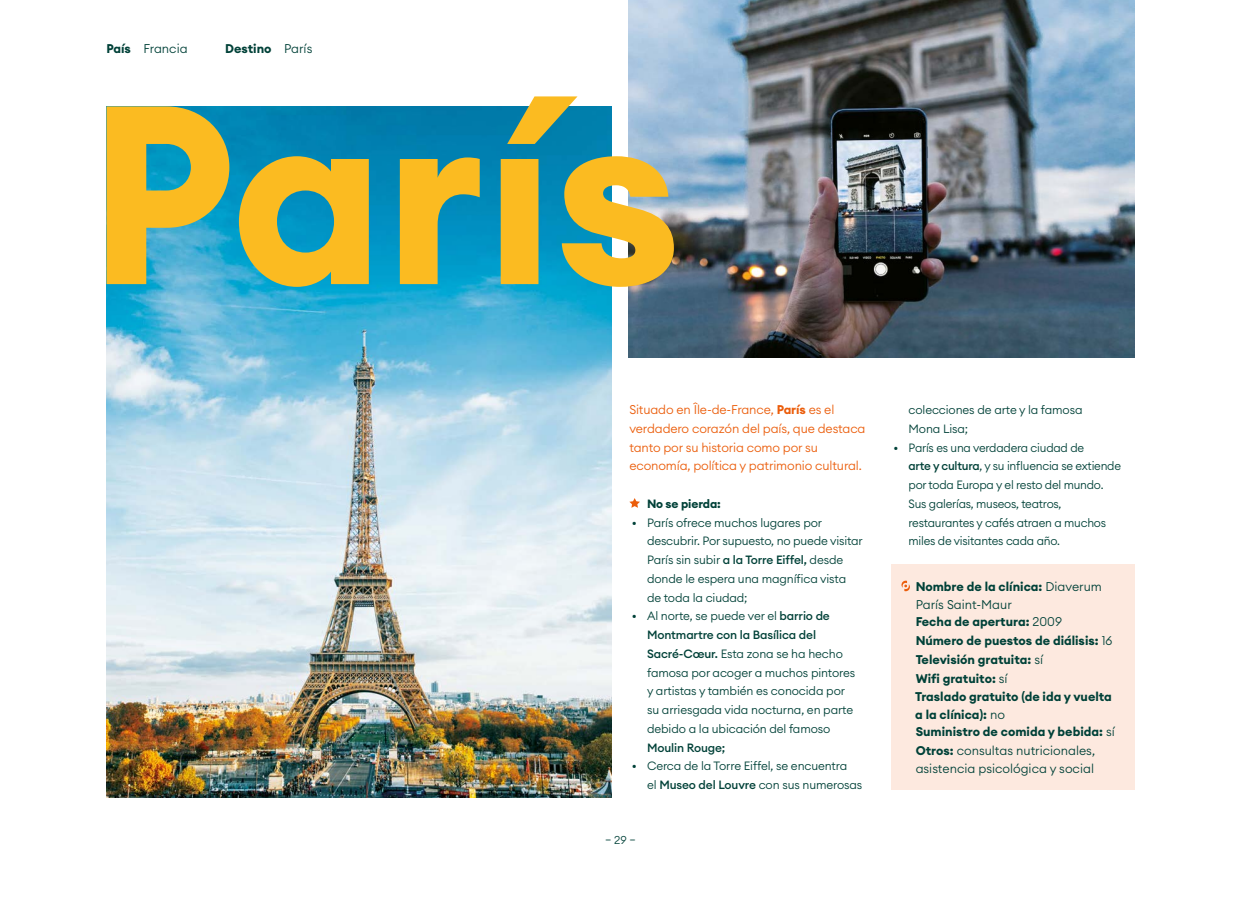
<style>
.page{position:relative;width:1241px;height:904px;background:#fff}
.page>*{position:absolute;margin:0;border:0;box-sizing:border-box;transform-origin:0 0}
.t1{font:700 250.12px "Euclid Circular A";color:#fbbb21}
.t2{font:700 12.5px/17.5px "Euclid Circular A";color:#004138}
.t3{font:300 12.5px/18.8px "Euclid Circular A";letter-spacing:-.01em;color:#eb5d0b}
.t4{font:300 12.5px/17.5px "Euclid Circular A";color:#004138}
.t5{font:300 11.88px/18.8px "Euclid Circular A";letter-spacing:-.01em;color:#004138}
.t6{font:500 11.88px "Euclid Circular A";letter-spacing:-.01em;color:#004138}
.t7{font:700 11.88px "Euclid Circular A";letter-spacing:-.01em;color:#004138}
.t8{font:300 11.25px "Euclid Circular A";color:#004138}
.s1{font-weight:700}
.s2{font-weight:300}
.s3{font-weight:500}
</style>
<div class="page">
<img style="left:106px;top:106px;width:505px;height:691px">
<img style="left:628px;top:0;width:506px;height:358px">
<svg style="left:629px;top:498px;width:11px;height:10px"></svg>
<div style="left:890px;top:564px;width:244px;height:225px;background:#fde9df"></div>
<svg style="left:901px;top:580px;width:8px;height:11px"></svg>
<p class="t4" style="left:106px;top:39px;width:83px"><span class="s1">País</span> Francia</p>
<p class="t2" style="left:225px;top:40px;width:89px">Destino <span class="s2">París</span></p>
<h1 class="t1" style="left:88px;top:34px;width:595px">París</h1>
<p class="t3" style="left:629px;top:400px;width:238px">Situado en Île-de-France, <span class="s1">París</span> es el verdadero corazón del país, que destaca tanto por su historia como por su economía, política y patrimonio cultural.</p>
<p class="t7" style="left:647px;top:496px;width:75px">No se pierda:</p>
<p class="t5" style="left:647px;top:513px;width:217px;text-indent:-15px">• París ofrece muchos lugares por descubrir. Por supuesto, no puede visitar París sin subir <span class="s3">a la Torre Eiffel,</span> desde donde le espera una magnífica vista de toda la ciudad;</p>
<p class="t5" style="left:647px;top:606px;width:210px;text-indent:-15px">• Al norte, se puede ver el <span class="s3">barrio de Montmartre con la Basílica del Sacré-Cœur.</span> Esta zona se ha hecho famosa por acoger a muchos pintores y artistas y también es conocida por su arriesgada vida nocturna, en parte debido a la ubicación del famoso</p>
<p class="t6" style="left:647px;top:739px;width:80px">Moulin Rouge;</p>
<p class="t5" style="left:647px;top:756px;width:217px;text-indent:-15px">• Cerca de la Torre Eiffel, se encuentra<br>el <span class="s3">Museo del Louvre</span> con sus numerosas</p>
<p class="t8" style="left:605px;top:832px;width:32px">— 29 —</p>
<p class="t5" style="left:908px;top:400px;width:175px">colecciones de arte y la famosa<br>Mona Lisa;</p>
<p class="t5" style="left:908px;top:438px;width:214px;text-indent:-15px">• París es una verdadera ciudad de<br><span class="s3">arte y cultura</span>, y su influencia se extiende por toda Europa y el resto del mundo.<br>Sus galerías, museos, teatros, restaurantes y cafés atraen a muchos miles de visitantes cada año.</p>
<p class="t2" style="left:915px;top:578px;width:188px">Nombre de la clínica: <span class="s2">Diaverum<br>París Saint-Maur<br></span>Fecha de apertura: <span class="s2">2009</span></p>
<p class="t2" style="left:915px;top:631px;width:199px;line-height:18.8px">Número de puestos de diálisis: <span class="s2">16<br></span>Televisión gratuita: <span class="s2">sí<br></span>Wifi gratuito: <span class="s2">sí<br></span>Traslado gratuito (de ida y vuelta</p>
<p class="t2" style="left:915px;top:705px;width:201px">a la clínica): <span class="s2">no<br></span>Suministro de comida y bebida: <span class="s2">sí</span></p>
<p class="t4" style="left:915px;top:741px;width:181px"><span class="s1">Otros:</span> consultas nutricionales, asistencia psicológica y social</p>
</div>
